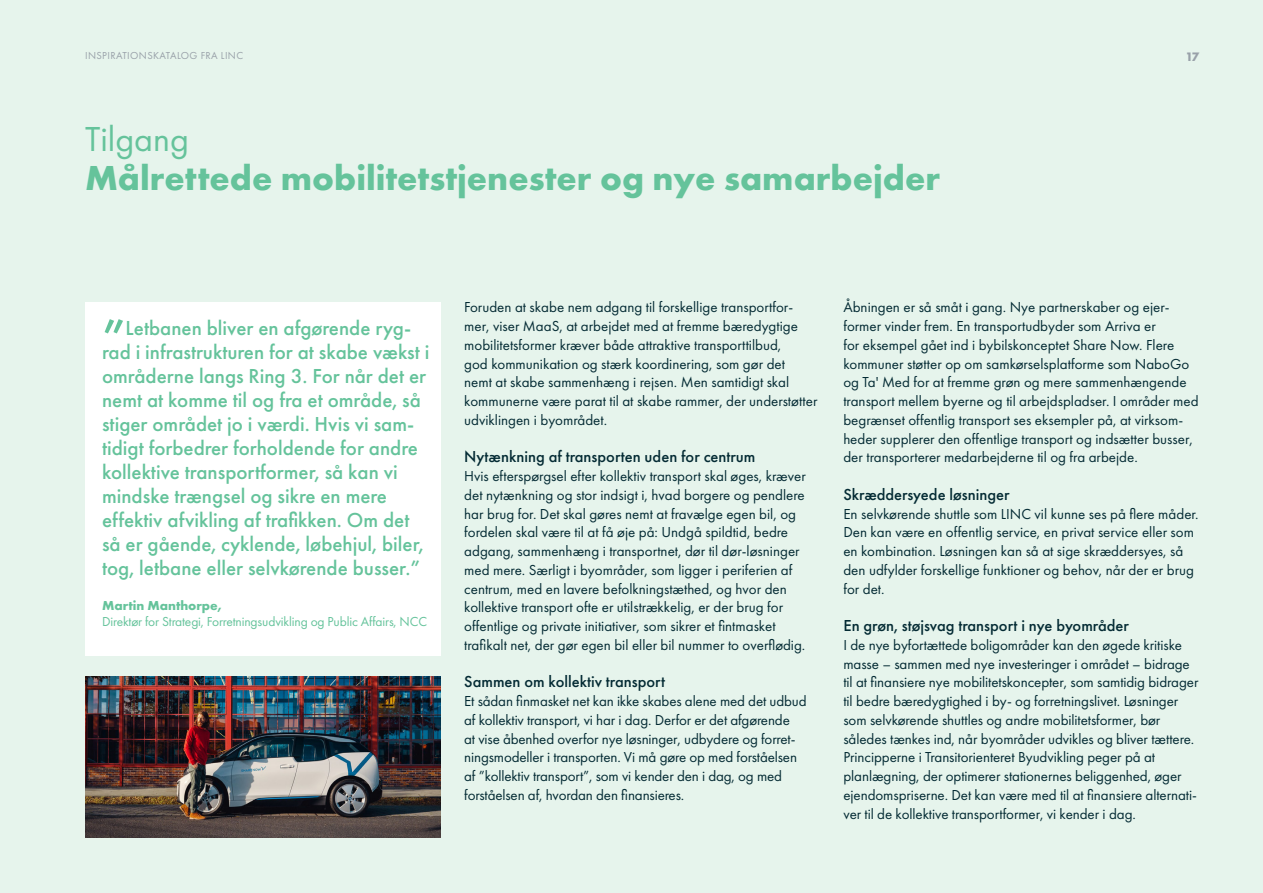
<style>
.page{position:relative;width:1263px;height:893px;background:#e6f4ec}
.page>*{position:absolute;margin:0;border:0;box-sizing:border-box;transform-origin:0 0}
.CITAT{font:500 51px "Futura PT";color:#65c39b}
.RUBRIK{font:700 36px "Futura PT";color:#65c39b}
.RUBRIK-2{font:36px "Futura PT";color:#65c39b}
.CITAT-2{font:500 21px/24px "Futura PT";color:#65c39b}
.MELLEM{font:500 16.5px "Futura PT";color:#042b34}
.BRØD{font:15px/18.8px "Futura PT";color:#042b34}
.CITAT_NAVN{font:13.5px/16.5px "Futura PT";letter-spacing:-.01em;color:#65c39b}
.t1{font:700 12.75px "Futura PT";color:#99a1a9}
.t2{font:10.5px "Futura PT";letter-spacing:.035em;color:#99a1a9}
.s1{font-weight:700}
</style>
<div class="page">
<img style="left:85px;top:677px;width:356px;height:160px">
<div style="left:85px;top:302px;width:356px;height:354px;background:#fff"></div>
<p class="t2" style="left:85px;top:49px;width:160px">INSPIRATIONSKATALOG FRA LINC</p>
<p class="t1" style="left:1185px;top:48px;width:15px">17</p>
<p class="RUBRIK-2" style="left:85px;top:117px;width:106px">Tilgang</p>
<p class="RUBRIK" style="left:85px;top:155px;width:856px">Målrettede mobilitetstjenester og nye samarbejder</p>
<p class="CITAT" style="left:102px;top:307px;width:25px">”</p>
<p class="CITAT-2" style="left:102px;top:316px;width:329px;text-indent:24px">Letbanen bliver en afgørende ryg&shy;rad i infrastrukturen for at skabe vækst i områderne langs Ring 3. For når det er nemt at komme til og fra et område, så stiger området jo i værdi. Hvis vi sam&shy;tidigt forbedrer forholdende for andre kollektive transportformer, så kan vi mindske trængsel og sikre en mere effektiv afvikling af trafikken. Om det så er gående, cyklende, løbehjul, biler, tog, letbane eller selvkørende busser.”</p>
<p class="CITAT_NAVN" style="left:102px;top:597px;width:326px"><span class="s1">Martin Manthorpe,<br></span>Direktør for Strategi, Forretningsudvikling og Public Affairs, NCC</p>
<p class="BRØD" style="left:464px;top:298px;width:355px">Foruden at skabe nem adgang til forskellige transportfor&shy;mer, viser MaaS, at arbejdet med at fremme bæredygtige mobilitetsformer kræver både attraktive transporttilbud,<br>god kommunikation og stærk koordinering, som gør det<br>nemt at skabe sammenhæng i rejsen. Men samtidigt skal kommunerne være parat til at skabe rammer, der understøtter udviklingen i byområdet.</p>
<p class="MELLEM" style="left:464px;top:447px;width:293px">Nytænkning af transporten uden for centrum</p>
<p class="BRØD" style="left:464px;top:467px;width:343px">Hvis efterspørgsel efter kollektiv transport skal øges, kræver det nytænkning og stor indsigt i, hvad borgere og pendlere har brug for. Det skal gøres nemt at fravælge egen bil, og fordelen skal være til at få øje på: Undgå spildtid, bedre adgang, sammenhæng i transportnet, dør til dør-løsninger med mere. Særligt i byområder, som ligger i periferien af centrum, med en lavere befolkningstæthed, og hvor den kollektive transport ofte er utilstrækkelig, er der brug for offentlige og private initiativer, som sikrer et fintmasket trafikalt net, der gør egen bil eller bil nummer to overflødig.</p>
<p class="MELLEM" style="left:464px;top:672px;width:202px">Sammen om kollektiv transport</p>
<p class="BRØD" style="left:464px;top:692px;width:344px">Et sådan finmasket net kan ikke skabes alene med det udbud af kollektiv transport, vi har i dag. Derfor er det afgørende<br>at vise åbenhed overfor nye løsninger, udbydere og forret&shy;ningsmodeller i transporten. Vi må gøre op med forståelsen af ”kollektiv transport”, som vi kender den i dag, og med forståelsen af, hvordan den finansieres.</p>
<p class="BRØD" style="left:843px;top:298px;width:357px">Åbningen er så småt i gang. Nye partnerskaber og ejer&shy;former vinder frem. En transportudbyder som Arriva er<br>for eksempel gået ind i bybilskonceptet Share Now. Flere kommuner støtter op om samkørselsplatforme som NaboGo og Ta' Med for at fremme grøn og mere sammenhængende transport mellem byerne og til arbejdspladser. I områder med begrænset offentlig transport ses eksempler på, at virksom&shy;heder supplerer den offentlige transport og indsætter busser, der transporterer medarbejderne til og fra arbejde.</p>
<p class="MELLEM" style="left:843px;top:484px;width:168px">Skræddersyede løsninger</p>
<p class="BRØD" style="left:843px;top:504px;width:357px">En selvkørende shuttle som LINC vil kunne ses på flere måder.<br>Den kan være en offentlig service, en privat service eller som en kombination. Løsningen kan så at sige skræddersyes, så den udfylder forskellige funktioner og behov, når der er brug for det.</p>
<p class="MELLEM" style="left:843px;top:616px;width:287px">En grøn, støjsvag transport i nye byområder</p>
<p class="BRØD" style="left:843px;top:635px;width:356px">I de nye byfortættede boligområder kan den øgede kritiske masse – sammen med nye investeringer i området – bidrage til at finansiere nye mobilitetskoncepter, som samtidig bidrager til bedre bæredygtighed i by- og forretningslivet. Løsninger som selvkørende shuttles og andre mobilitetsformer, bør således tænkes ind, når byområder udvikles og bliver tættere.<br>Principperne i Transitorienteret Byudvikling peger på at planlægning, der optimerer stationernes beliggenhed, øger ejendomspriserne. Det kan være med til at finansiere alternati&shy;ver til de kollektive transportformer, vi kender i dag.</p>
</div>
